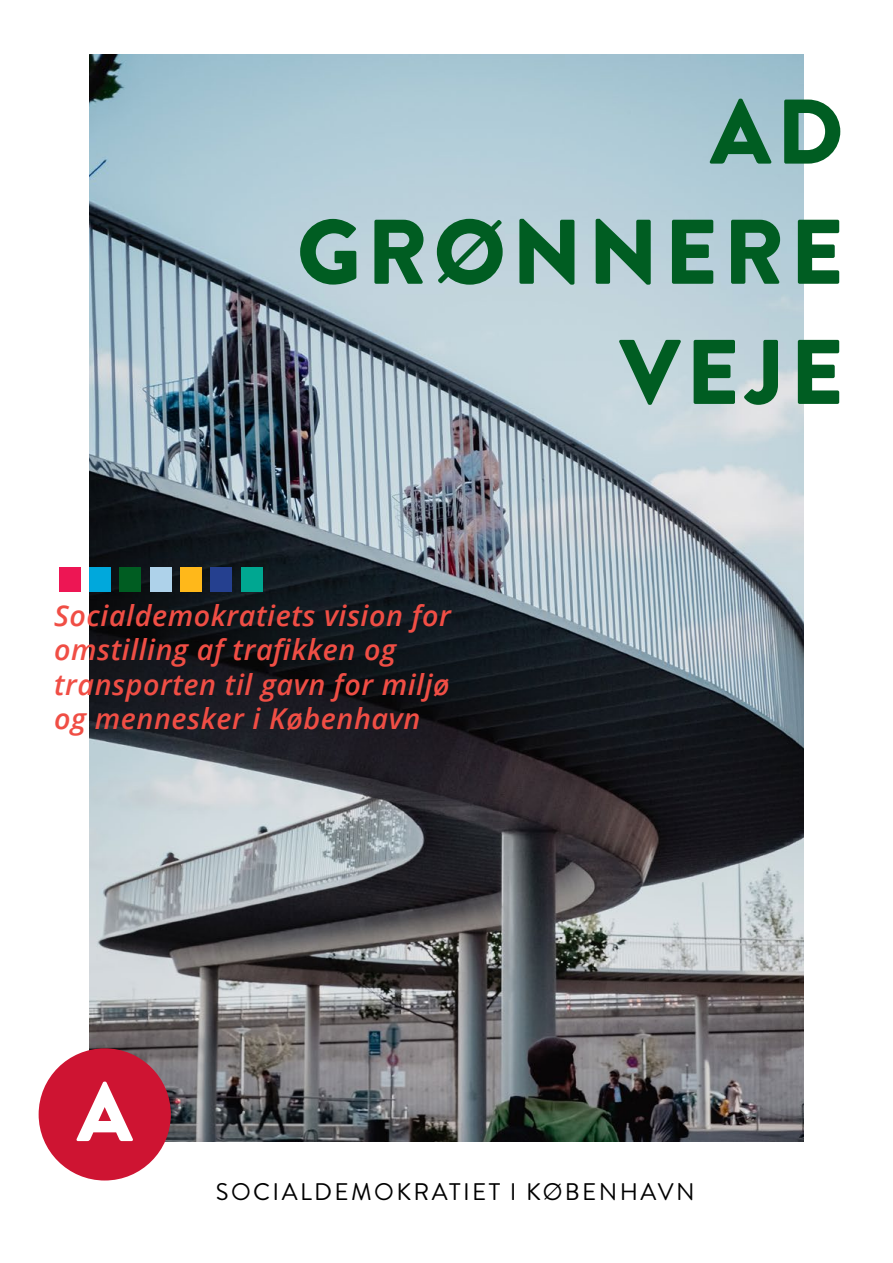
<style>
.page{position:relative;width:893px;height:1263px;background:#fff}
.page>*{position:absolute;margin:0;border:0;box-sizing:border-box;transform-origin:0 0}
.t1{font:900 91.5px/120.1px "Brandon Grotesque";letter-spacing:.06em;color:#005d22;text-align:right}
.t2{font:italic 600 28.8px/34.5px "Open Sans";letter-spacing:.02em;color:#f04e45}
.t3{font:24px "Brandon Grotesque";letter-spacing:.1em;color:#000}
</style>
<div class="page">
<img style="left:90px;top:54px;width:713px;height:1088px">
<div style="left:39px;top:1048px;width:132px;height:132px;background:#ce1432;border-radius:50%"></div>
<svg style="left:76px;top:1081px;width:57px;height:60px"></svg>
<div style="left:180px;top:567px;width:22px;height:25px;background:#ffb81a"></div>
<div style="left:150px;top:567px;width:21px;height:25px;background:#aed2ea"></div>
<div style="left:119px;top:567px;width:22px;height:25px;background:#005d22"></div>
<div style="left:59px;top:567px;width:21px;height:25px;background:#ed1654"></div>
<div style="left:89px;top:567px;width:22px;height:25px;background:#00a8dc"></div>
<div style="left:210px;top:567px;width:22px;height:25px;background:#25408f"></div>
<div style="left:241px;top:567px;width:21px;height:25px;background:#00a791"></div>
<h1 class="t1" style="left:297px;top:73px;width:548px">AD<br>GRØNNERE<br>VEJE</h1>
<p class="t2" style="left:54px;top:597px;width:398px">Socialdemokratiets vision for omstilling af trafikken og transporten til gavn for miljø og mennesker i København</p>
<p class="t3" style="left:216px;top:1175px;width:480px">SOCIALDEMOKRATIET I KØBENHAVN</p>
</div>
